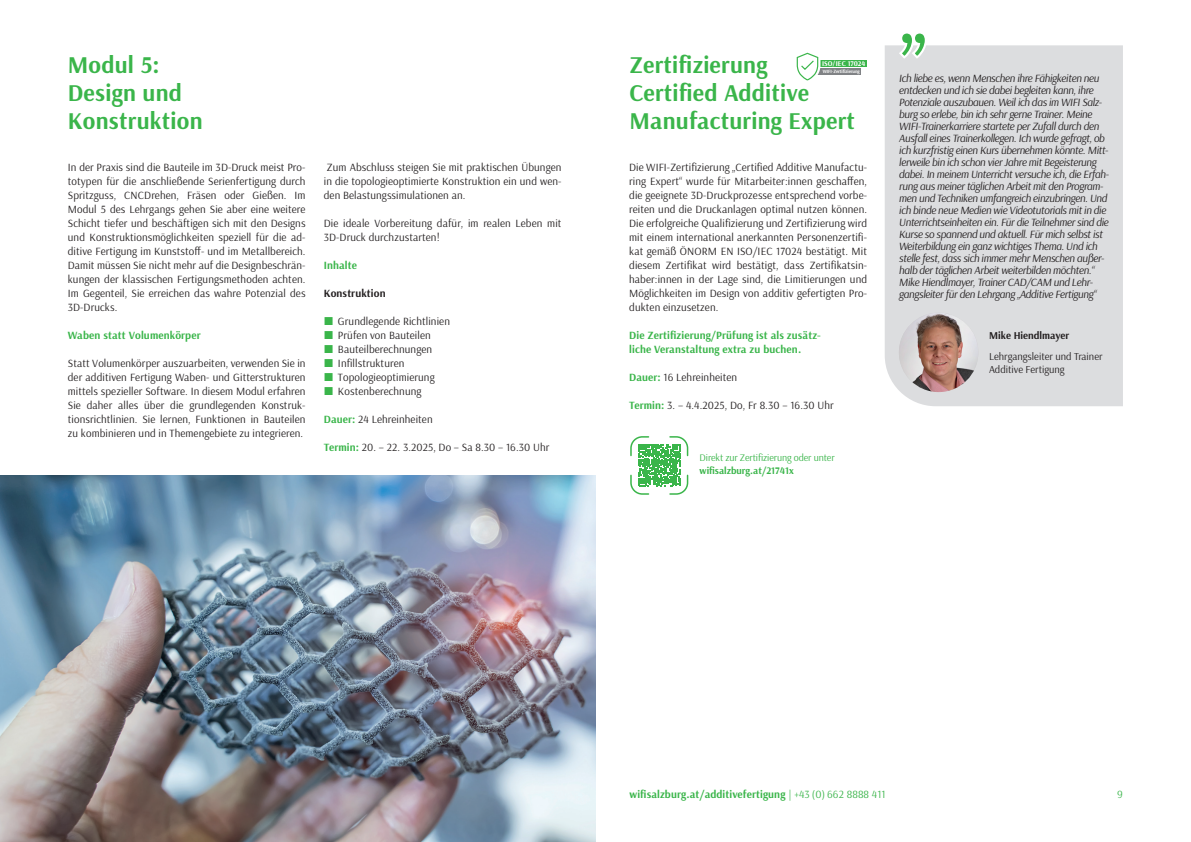
<style>
.page{position:relative;width:1191px;height:842px;background:#fff}
.page>*{position:absolute;margin:0;border:0;box-sizing:border-box;transform-origin:0 0}
.H2_-_Zwischenüberschrift_24pt{font:700 24px/28px "Arsenal";letter-spacing:.01em;color:#3ab54a}
.Fliesstext_11{font:11px/14px "Arsenal";letter-spacing:.01em;color:#231f20;text-align:justify}
._2024_WIFI_Einleitungstext_11_12{font:italic 11px/12px "Arsenal";letter-spacing:-.03em;color:#231f20}
.H3_-_Zwischenheadline_11pt{font:700 11px/14px "Arsenal";letter-spacing:.01em;color:#3ab54a}
.Fliesstext_11-2{font:700 11px "Arsenal";letter-spacing:.01em;color:#231f20}
.t1{font:11px "Arsenal";color:#3ab54a}
.TN-Tätigkeit{font:10.5px/13px "Arsenal";color:#231f20}
.TN-Tätigkeit-2{font:700 10.5px "Arsenal";color:#231f20}
._2024_WIFI_QRcode{font:10px/13px "Arsenal";letter-spacing:-.01em;color:#3ab54a}
._2024_WIFI_Lauftext_10_11{font:700 7.2px "Arsenal";color:#fff}
._2024_WIFI_Lauftext_10_11-2{font:700 4.8px "Arsenal";letter-spacing:-.01em;color:#fff}
.s1{font-weight:700;color:#3ab54a}
.s2{font-style:italic;font-size:5.8px}
.s3{font-weight:700}
.s4{font-weight:400}
</style>
<div class="page">
<img style="left:0;top:476px;width:595px;height:366px">
<div style="left:820px;top:60px;width:46px;height:7px;background:#3ab54a"></div>
<div style="left:817px;top:68px;width:44px;height:6px;background:#808285"></div>
<svg style="left:796px;top:52px;width:27px;height:29px"></svg>
<svg style="left:630px;top:436px;width:59px;height:59px"></svg>
<div style="left:885px;top:45px;width:238px;height:361px;background:#dcdddf"></div>
<svg style="left:897px;top:33px;width:31px;height:27px"></svg>
<img style="left:899px;top:313px;width:79px;height:79px;border-radius:40px">
<h2 class="H2_-_Zwischenüberschrift_24pt" style="left:68px;top:51px;width:136px">Modul 5:<br>Design und<br>Konstruktion</h2>
<p class="Fliesstext_11" style="left:68px;top:160px;width:239px">In der Praxis sind die Bauteile im 3D-Druck meist Pro&shy;totypen für die anschließende Serienfertigung durch Spritzguss, CNCDrehen, Fräsen oder Gießen. Im Modul 5 des Lehrgangs gehen Sie aber eine weitere Schicht tiefer und beschäftigen sich mit den Designs und Konstruktionsmöglichkeiten speziell für die ad&shy;ditive Fertigung im Kunststoff- und im Metallbereich.<br>Damit müssen Sie nicht mehr auf die Designbeschrän&shy;kungen der klassischen Fertigungsmethoden achten.<br>Im Gegenteil, Sie erreichen das wahre Potenzial des 3D-Drucks.</p>
<h3 class="H3_-_Zwischenheadline_11pt" style="left:68px;top:328px;width:134px">Waben statt Volumenkörper</h3>
<p class="Fliesstext_11" style="left:68px;top:356px;width:239px">Statt Volumenkörper auszuarbeiten, verwenden Sie in der additiven Fertigung Waben- und Gitterstrukturen mittels spezieller Software. In diesem Modul erfahren Sie daher alles über die grundlegenden Konstruk&shy;tionsrichtlinien. Sie lernen, Funktionen in Bauteilen zu kombinieren und in Themengebiete zu integrieren.</p>
<p class="Fliesstext_11" style="left:324px;top:160px;width:239px">Zum Abschluss steigen Sie mit praktischen Übungen in die topologieoptimierte Konstruktion ein und wen&shy;den Belastungssimulationen an.</p>
<p class="Fliesstext_11" style="left:324px;top:216px;width:239px">Die ideale Vorbereitung dafür, im realen Leben mit<br>3D-Druck durchzustarten!</p>
<h3 class="H3_-_Zwischenheadline_11pt" style="left:324px;top:258px;width:35px">Inhalte</h3>
<p class="Fliesstext_11-2" style="left:324px;top:286px;width:63px">Konstruktion</p>
<p class="Fliesstext_11" style="left:338px;top:314px;width:113px">Grundlegende Richtlinien</p>
<p class="Fliesstext_11" style="left:338px;top:328px;width:94px">Prüfen von Bauteilen</p>
<p class="Fliesstext_11" style="left:338px;top:342px;width:96px">Bauteilberechnungen</p>
<p class="Fliesstext_11" style="left:338px;top:356px;width:68px">Infillstrukturen</p>
<p class="Fliesstext_11" style="left:338px;top:370px;width:98px">Topologieoptimierung</p>
<p class="Fliesstext_11" style="left:338px;top:384px;width:85px">Kostenberechnung</p>
<p class="Fliesstext_11" style="left:324px;top:412px;width:110px"><span class="s1">Dauer:</span> 24 Lehreinheiten</p>
<p class="Fliesstext_11" style="left:324px;top:440px;width:227px"><span class="s1">Termin:</span> 20. – 22. 3.2025, Do – Sa 8.30 – 16.30 Uhr</p>
<h2 class="H2_-_Zwischenüberschrift_24pt" style="left:629px;top:51px;width:227px">Zertifizierung<br>Certified Additive<br>Manufacturing Expert</h2>
<p class="Fliesstext_11" style="left:629px;top:160px;width:239px">Die WIFI-Zertifizierung „Certified Additive Manufactu&shy;ring Expert“ wurde für Mitarbeiter:innen geschaffen, die geeignete 3D-Druckprozesse entsprechend vorbe&shy;reiten und die Druckanlagen optimal nutzen können.<br>Die erfolgreiche Qualifizierung und Zertifizierung wird mit einem international anerkannten Personenzertifi&shy;kat gemäß ÖNORM EN ISO/IEC 17024 bestätigt. Mit diesem Zertifikat wird bestätigt, dass Zertifikatsin&shy;haber:innen in der Lage sind, die Limitierungen und Möglichkeiten im Design von additiv gefertigten Pro&shy;dukten einzusetzen.</p>
<h3 class="H3_-_Zwischenheadline_11pt" style="left:629px;top:328px;width:193px">Die Zertifizierung/Prüfung ist als zusätz&shy;liche Veranstaltung extra zu buchen.</h3>
<p class="Fliesstext_11" style="left:629px;top:370px;width:109px"><span class="s1">Dauer:</span> 16 Lehreinheiten</p>
<p class="Fliesstext_11" style="left:629px;top:398px;width:206px"><span class="s1">Termin:</span> 3. – 4.4.2025, Do, Fr 8.30 – 16.30 Uhr</p>
<p class="_2024_WIFI_Lauftext_10_11" style="left:822px;top:58px;width:45px">ISO<span class="s2">/</span>IEC 17024</p>
<p class="_2024_WIFI_Lauftext_10_11-2" style="left:822px;top:68px;width:39px">WIFI-Zertifizierung</p>
<p class="_2024_WIFI_QRcode" style="left:699px;top:451px;width:136px">Direkt zur Zertifizierung oder unter <span class="s3">wifisalzburg.at/21741x</span></p>
<p class="_2024_WIFI_Einleitungstext_11_12" style="left:899px;top:72px;width:211px">Ich liebe es, wenn Menschen ihre Fähigkeiten neu entdecken und ich sie dabei begleiten kann, ihre Potenziale auszubauen. Weil ich das im WIFI Salz&shy;burg so erlebe, bin ich sehr gerne Trainer. Meine WIFI-Trainerkarriere startete per Zufall durch den Ausfall eines Trainerkollegen. Ich wurde gefragt, ob ich kurzfristig einen Kurs übernehmen könnte. Mitt&shy;lerweile bin ich schon vier Jahre mit Begeisterung dabei. In meinem Unterricht versuche ich, die Erfah&shy;rung aus meiner täglichen Arbeit mit den Program&shy;men und Techniken umfangreich einzubringen. Und ich binde neue Medien wie Videotutorials mit in die Unterrichtseinheiten ein. Für die Teilnehmer sind die Kurse so spannend und aktuell. Für mich selbst ist Weiterbildung ein ganz wichtiges Thema. Und ich stelle fest, dass sich immer mehr Menschen außer&shy;halb der täglichen Arbeit weiterbilden möchten.“ Mike Hiendlmayer, Trainer CAD/CAM und Lehr&shy;gangsleiter für den Lehrgang „Additive Fertigung“</p>
<p class="TN-Tätigkeit-2" style="left:989px;top:328px;width:81px">Mike Hiendlmayer</p>
<p class="TN-Tätigkeit" style="left:989px;top:350px;width:115px">Lehrgangsleiter und Trainer<br>Additive Fertigung</p>
<p class="H3_-_Zwischenheadline_11pt" style="left:629px;top:787px;width:258px">wifisalzburg.at/additivefertigung <span class="s4">| +43 (0) 662 8888 411</span></p>
<p class="t1" style="left:1117px;top:787px;width:7px">9</p>
</div>
